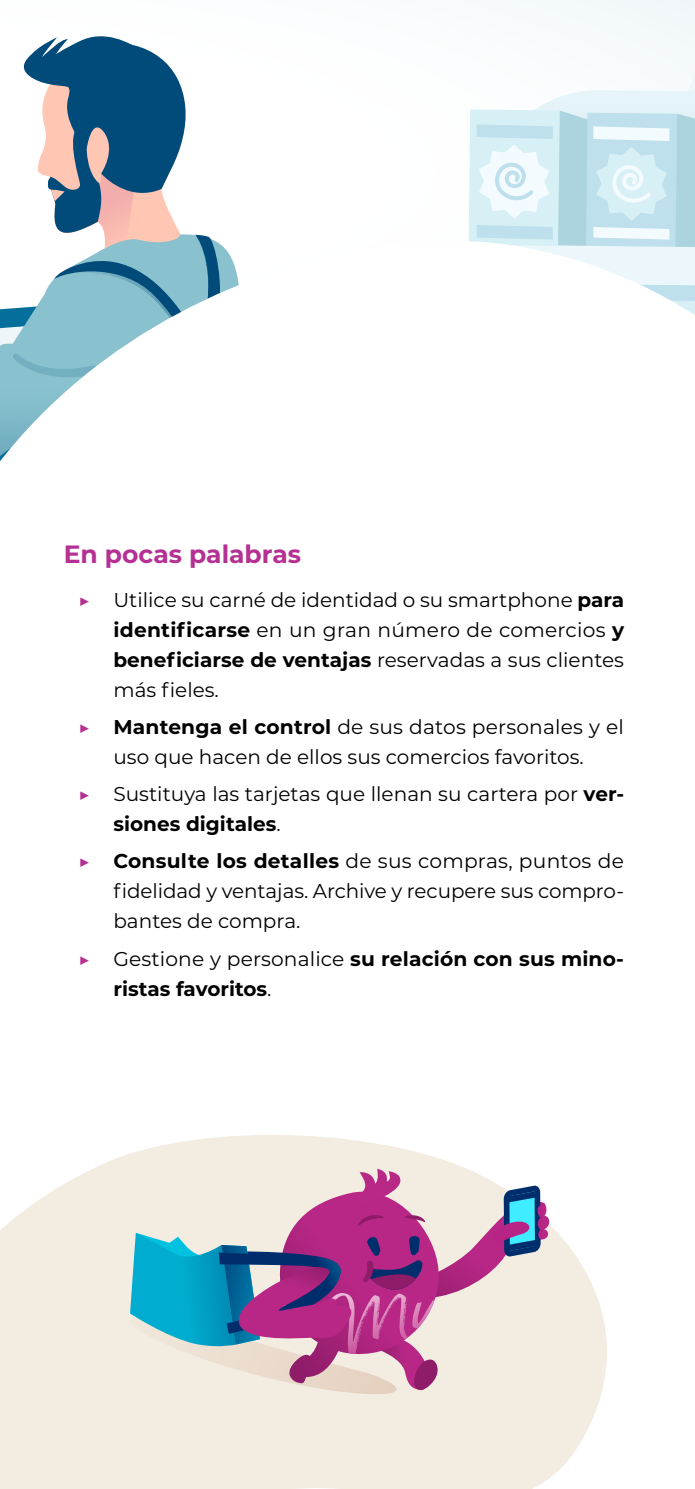
<style>
.page{position:relative;width:695px;height:1489px;background:#fff}
.page>*{position:absolute;margin:0;border:0;box-sizing:border-box;transform-origin:0 0}
.t1{font:700 25px "Montserrat";color:#b43092}
.t2{font:20px/30px "Montserrat";color:#000;text-align:justify}
.t3{font:700 20px/30px "Montserrat";color:#000}
.s1{color:#b43092}
.s2{font-weight:700}
.s3{font-weight:400;color:#b43092}
.s4{font-weight:400}
</style>
<div class="page">
<div style="left:539px;top:0;width:155px;height:90px;background:#f6fafc"></div>
<svg style="left:469px;top:90px;width:225px;height:122px"></svg>
<svg style="left:23px;top:36px;width:163px;height:176px"></svg>
<svg style="left:0;top:212px;width:694px;height:249px"></svg>
<svg style="left:0;top:1135px;width:607px;height:353px;fill:#f2ece1"></svg>
<svg style="left:129px;top:1168px;width:421px;height:230px;background:#bba6bf"></svg>
<p class="t1" style="left:64px;top:536px;width:239px">En pocas palabras</p>
<p class="t2" style="left:113px;top:584px;width:512px;text-indent:-35px"><span class="s1">▶</span> Utilice su carné de identidad o su smartphone <span class="s2">para identificarse</span> en un gran número de comercios <span class="s2">y beneficiarse de ventajas</span> reservadas a sus clientes más fieles.</p>
<p class="t2" style="left:78px;top:711px;width:547px;text-align:center"><span class="s1">▶</span> <span class="s2">Mantenga el control</span> de sus datos personales y el uso que hacen de ellos sus comercios favoritos.</p>
<p class="t2" style="left:113px;top:778px;width:512px;text-indent:-35px"><span class="s1">▶</span> Sustituya las tarjetas que llenan su cartera por <span class="s2">ver&shy;siones digitales</span>.</p>
<p class="t2" style="left:113px;top:845px;width:512px;text-indent:-35px"><span class="s1">▶</span> <span class="s2">Consulte los detalles</span> de sus compras, puntos de fidelidad y ventajas. Archive y recupere sus compro&shy;bantes de compra.</p>
<p class="t3" style="left:113px;top:942px;width:512px;text-indent:-35px"><span class="s3">▶</span> <span class="s4">Gestione y personalice</span> su relación con sus mino&shy;ristas favoritos<span class="s4">.</span></p>
</div>
